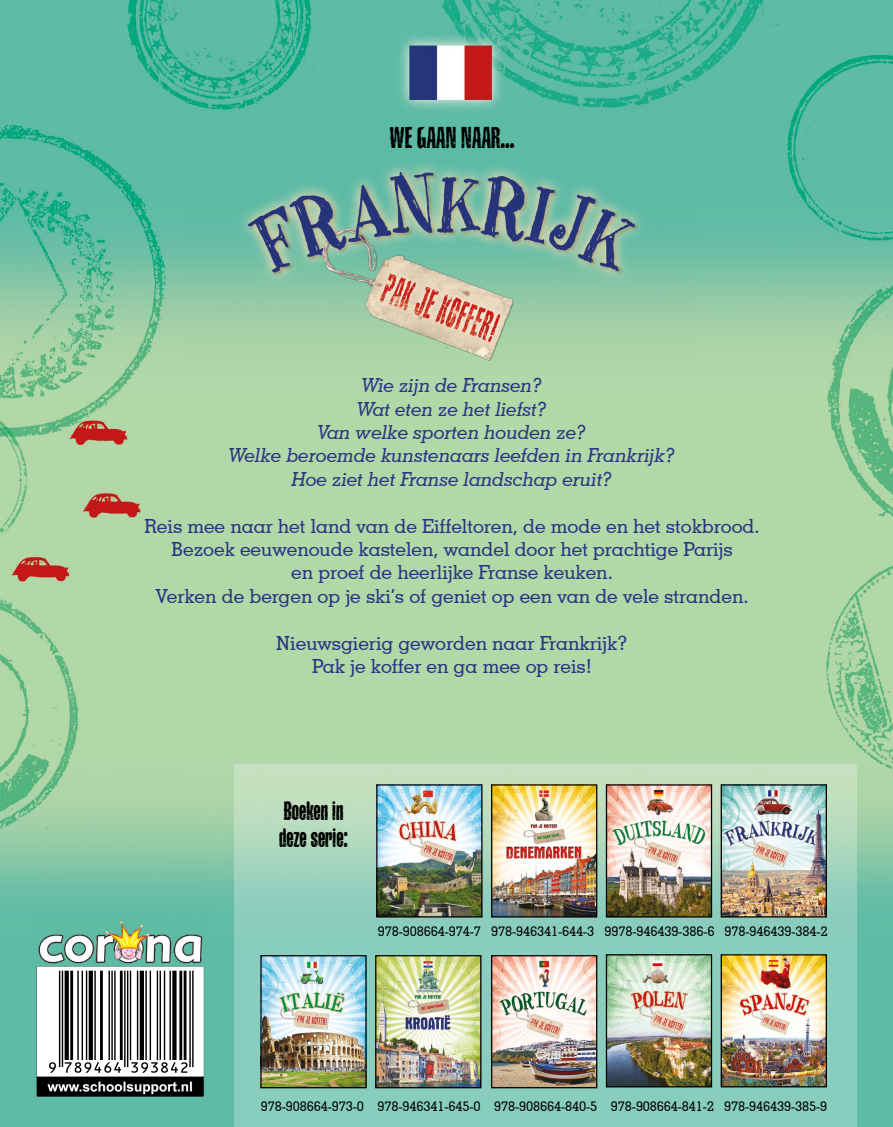
<style>
.page{position:relative;width:893px;height:1127px;background:#fff}
.page>*{position:absolute;margin:0;border:0;box-sizing:border-box;transform-origin:0 0}
.t1{font:25.5px "Sabotage";letter-spacing:.015em;color:#000}
.t2{font:22.5px/27px "Sabotage";color:#000}
.t3{font:500 19.5px/23.4px "Geometric Slab 703 BT";color:#283583;text-align:center}
.t4{font:italic 500 19.5px/23.4px "Geometric Slab 703 BT";color:#283583;text-align:center}
.t5{font:500 13.5px "Geometric Slab 703 BT";letter-spacing:-.01em;color:#000}
</style>
<div class="page">
<img style="left:0;top:0;width:893px;height:1127px">
<img style="left:34px;top:917px;width:173px;height:183px">
<img style="left:186px;top:103px;width:511px;height:257px">
<svg style="left:234px;top:764px;width:623px;height:363px;background:#98d0bc"></svg>
<img style="left:493px;top:957px;width:102px;height:129px">
<div style="left:491px;top:955px;width:106px;height:133px;border:1px solid #000"></div>
<img style="left:608px;top:956px;width:102px;height:129px">
<div style="left:606px;top:954px;width:106px;height:133px;border:1px solid #000"></div>
<img style="left:493px;top:786px;width:102px;height:129px">
<div style="left:491px;top:784px;width:106px;height:133px;border:1px solid #000"></div>
<img style="left:377px;top:957px;width:102px;height:129px">
<div style="left:375px;top:955px;width:106px;height:133px;border:1px solid #000"></div>
<img style="left:723px;top:956px;width:102px;height:129px">
<div style="left:721px;top:954px;width:106px;height:133px;border:1px solid #000"></div>
<img style="left:378px;top:786px;width:102px;height:129px">
<div style="left:376px;top:784px;width:106px;height:133px;border:1px solid #000"></div>
<img style="left:723px;top:786px;width:102px;height:129px">
<div style="left:721px;top:784px;width:106px;height:133px;border:1px solid #000"></div>
<img style="left:262px;top:957px;width:103px;height:129px">
<div style="left:260px;top:955px;width:107px;height:133px;border:1px solid #000"></div>
<img style="left:608px;top:786px;width:102px;height:129px">
<div style="left:606px;top:784px;width:106px;height:133px;border:1px solid #000"></div>
<svg style="left:49px;top:971px;width:145px;height:102px"></svg>
<h1 class="t1" style="left:390px;top:119px;width:126px">WE GAAN NAAR...</h1>
<p class="t4" style="left:229px;top:373px;width:448px">Wie zijn de Fransen?<br>Wat eten ze het liefst?<br>Van welke sporten houden ze?<br>Welke beroemde kunstenaars leefden in Frankrijk?<br>Hoe ziet het Franse landschap eruit?</p>
<p class="t3" style="left:144px;top:514px;width:617px">Reis mee naar het land van de Eiffeltoren, de mode en het stokbrood.<br>Bezoek eeuwenoude kastelen, wandel door het prachtige Parijs<br>en proef de heerlijke Franse keuken.<br>Verken de bergen op je ski’s of geniet op een van de vele stranden.</p>
<p class="t3" style="left:276px;top:631px;width:353px">Nieuwsgierig geworden naar Frankrijk?<br>Pak je koffer en ga mee op reis!</p>
<p class="t2" style="left:279px;top:797px;width:70px">Boeken in deze serie:</p>
<p class="t5" style="left:378px;top:923px;width:451px">978-908664-974-7 978-946341-644-3 9978-946439-386-6 978-946439-384-2</p>
<p class="t5" style="left:261px;top:1097px;width:568px">978-908664-973-0 978-946341-645-0 978-908664-840-5 978-908664-841-2 978-946439-385-9</p>
</div>
